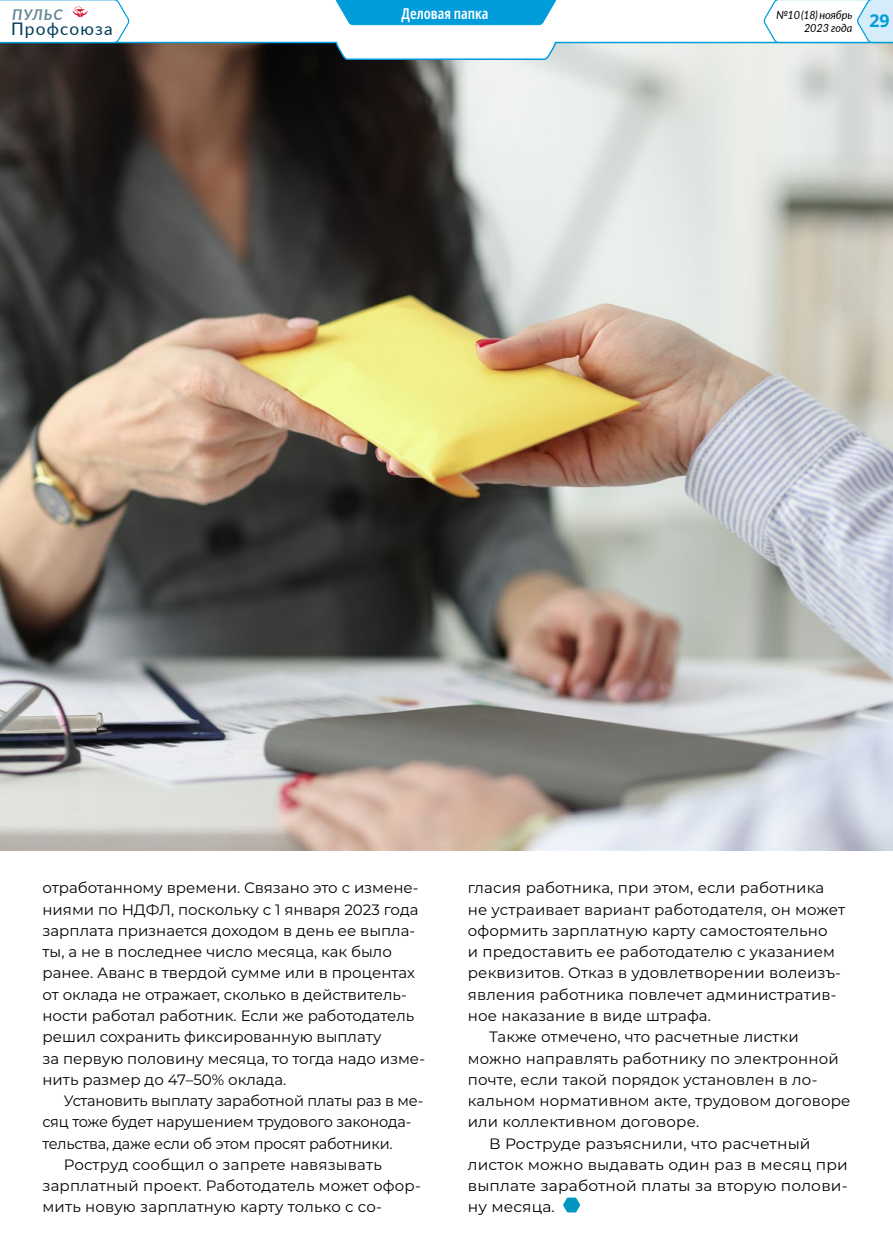
<style>
.page{position:relative;width:893px;height:1255px;background:#fff}
.page>*{position:absolute;margin:0;border:0;box-sizing:border-box;transform-origin:0 0}
.t1{font:17.25px "Lato";letter-spacing:.07em;color:#003b59}
.t2{font:15px/21.3px "Montserrat";color:#000}
.t3{font:600 extra-condensed 15px "Noto Sans";color:#fff}
.t4{font:italic 700 14.85px "Lato";letter-spacing:.07em;color:#66899b}
.t5{font:italic 11.25px/12.8px "Lato";letter-spacing:-.01em;color:#000}
</style>
<div class="page">
<svg style="left:563px;top:1197px;width:17px;height:15px"></svg>
<img style="left:0;top:61px;width:893px;height:789px">
<svg style="left:0;top:25px;width:893px;height:36px"></svg>
<svg style="left:335px;top:0;width:222px;height:25px"></svg>
<svg style="left:0;top:0;width:131px;height:44px"></svg>
<svg style="left:762px;top:0;width:131px;height:44px"></svg>
<p class="t4" style="left:12px;top:3px;width:52px">ПУЛЬС</p>
<p class="t3" style="left:402px;top:3px;width:88px">Деловая папка</p>
<p class="t1" style="left:11px;top:16px;width:103px">Профсоюза</p>
<p class="t5" style="left:804px;top:8px;width:87px;text-indent:-28px">№10(18) ноябрь<br>2023 года <sup>29</sup></p>
<p class="t2" style="left:43px;top:876px;width:384px">отработанному времени. Связано это с измене&shy;ниями по НДФЛ, поскольку с 1 января 2023 года зарплата признается доходом в день ее выпла&shy;ты, а не в последнее число месяца, как было ранее. Аванс в твердой сумме или в процентах от оклада не отражает, сколько в действитель&shy;ности работал работник. Если же работодатель решил сохранить фиксированную выплату<br>за первую половину месяца, то тогда надо изме&shy;нить размер до 47–50% оклада.</p>
<p class="t2" style="left:64px;top:1089px;width:361px">Установить выплату заработной платы раз в ме-</p>
<p class="t2" style="left:43px;top:1110px;width:370px">сяц тоже будет нарушением трудового законода-</p>
<p class="t2" style="left:43px;top:1132px;width:352px">тельства, даже если об этом просят работники.</p>
<p class="t2" style="left:64px;top:1153px;width:319px">Роструд сообщил о запрете навязывать</p>
<p class="t2" style="left:43px;top:1174px;width:380px">зарплатный проект. Работодатель может офор-</p>
<p class="t2" style="left:43px;top:1195px;width:341px">мить новую зарплатную карту только с со-</p>
<p class="t2" style="left:468px;top:876px;width:358px">гласия работника, при этом, если работника</p>
<p class="t2" style="left:468px;top:898px;width:379px">не устраивает вариант работодателя, он может</p>
<p class="t2" style="left:468px;top:919px;width:361px">оформить зарплатную карту самостоятельно</p>
<p class="t2" style="left:468px;top:940px;width:369px">и предоставить ее работодателю с указанием</p>
<p class="t2" style="left:468px;top:961px;width:375px">реквизитов. Отказ в удовлетворении волеизъ-</p>
<p class="t2" style="left:468px;top:983px;width:370px">явления работника повлечет административ-</p>
<p class="t2" style="left:468px;top:1004px;width:245px">ное наказание в виде штрафа.</p>
<p class="t2" style="left:489px;top:1025px;width:311px">Также отмечено, что расчетные листки</p>
<p class="t2" style="left:468px;top:1046px;width:372px">можно направлять работнику по электронной</p>
<p class="t2" style="left:468px;top:1068px;width:351px">почте, если такой порядок установлен в ло-</p>
<p class="t2" style="left:468px;top:1089px;width:384px">кальном нормативном акте, трудовом договоре</p>
<p class="t2" style="left:468px;top:1110px;width:233px">или коллективном договоре.</p>
<p class="t2" style="left:489px;top:1132px;width:323px">В Роструде разъяснили, что расчетный</p>
<p class="t2" style="left:468px;top:1153px;width:382px">листок можно выдавать один раз в месяц при</p>
<p class="t2" style="left:468px;top:1174px;width:381px">выплате заработной платы за вторую полови-</p>
<p class="t2" style="left:468px;top:1195px;width:89px">ну месяца.</p>
</div>
